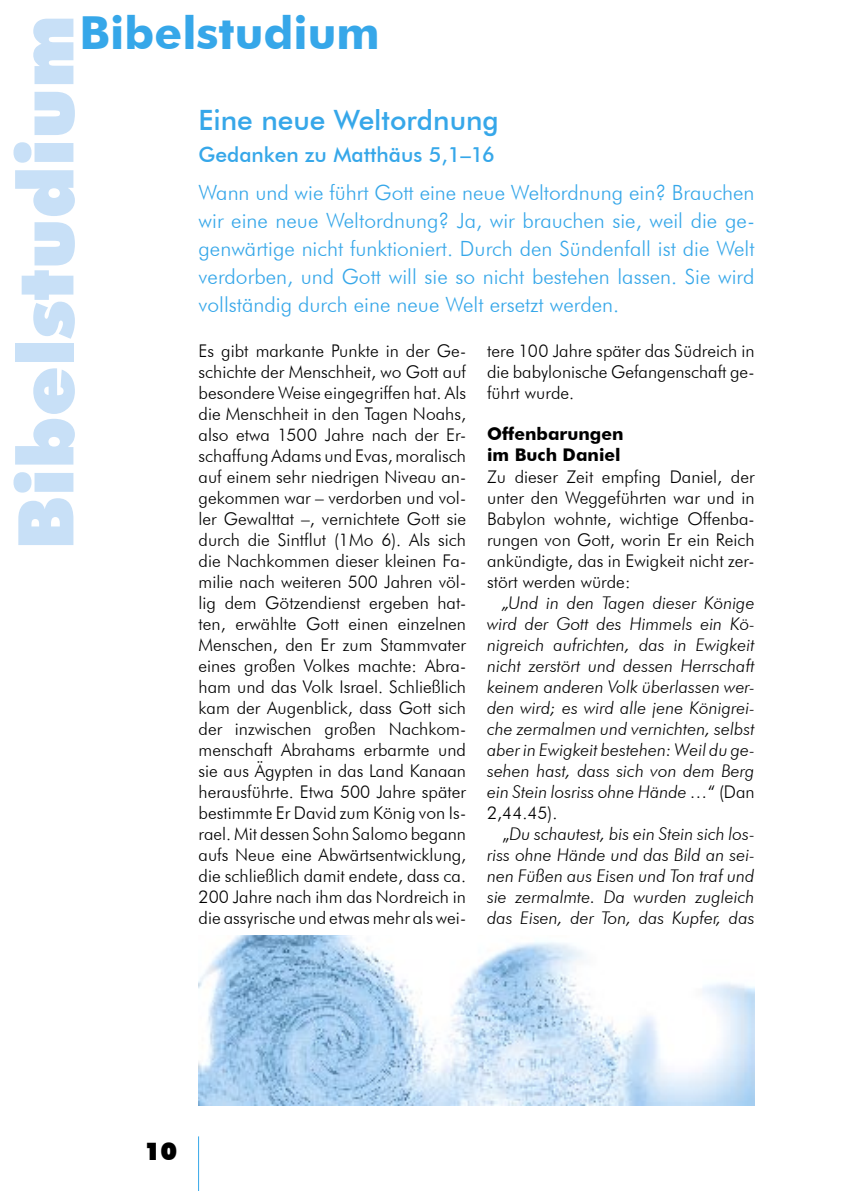
<style>
.page{position:relative;width:844px;height:1191px;background:#fff}
.page>*{position:absolute;margin:0;border:0;box-sizing:border-box;transform-origin:0 0}
.t1{font:900 77px "Futura BT";color:#c8e0f7}
.t2{font:700 45.5px "Futura BT";color:#36a7e9}
.Titel{font:500 28px "Futura BT";color:#36a7e9}
.t3{font:900 24.5px "Futura BT";color:#000}
.Introtext{font:300 21px/28px "Futura BT";color:#36a7e9;text-align:justify}
.Titel-2{font:500 21px "Futura BT";color:#36a7e9}
.Fließtext_nach_Titel{font:300 17.5px/21px "Futura BT";color:#000;text-align:justify}
.Fließtext{font:italic 300 17.5px/21px "Futura BT";color:#000;text-align:justify}
.Untertitel{font:700 17.5px/21px "Futura BT";color:#000}
.s1{font-style:normal}
</style>
<div class="page">
<hr style="left:198px;top:1136px;width:1px;height:55px;background:#36a7e9">
<img style="left:198px;top:935px;width:556px;height:170px">
<h1 class="t1" style="left:-1px;top:550px;width:537px;rotate:-90deg">Bibelstudium</h1>
<h2 class="t2" style="left:79px;top:6px;width:301px">Bibelstudium</h2>
<p class="Titel" style="left:198px;top:103px;width:302px">Eine neue Weltordnung</p>
<p class="Titel-2" style="left:198px;top:142px;width:297px">Gedanken zu Matthäus 5,1–16</p>
<p class="Introtext" style="left:198px;top:178px;width:557px">Wann und wie führt Gott eine neue Weltordnung ein? Brauchen wir eine neue Weltordnung? Ja, wir brauchen sie, weil die ge&shy;genwärtige nicht funktioniert. Durch den Sündenfall ist die Welt verdorben, und Gott will sie so nicht bestehen lassen. Sie wird vollständig durch eine neue Welt ersetzt werden.</p>
<p class="Fließtext_nach_Titel" style="left:198px;top:340px;width:269px">Es gibt markante Punkte in der Ge&shy;schichte der Menschheit, wo Gott auf besondere Weise eingegriffen hat. Als die Menschheit in den Tagen Noahs, also etwa 1500 Jahre nach der Er&shy;schaffung Adams und Evas, moralisch auf einem sehr niedrigen Niveau an&shy;gekommen war – verdorben und vol&shy;ler Gewalttat –, vernichtete Gott sie durch die Sintflut (1Mo 6). Als sich die Nachkommen dieser kleinen Fa&shy;milie nach weiteren 500 Jahren völ&shy;lig dem Götzendienst ergeben hat&shy;ten, erwählte Gott einen einzelnen Menschen, den Er zum Stammvater eines großen Volkes machte: Abra&shy;ham und das Volk Israel. Schließlich kam der Augenblick, dass Gott sich der inzwischen großen Nachkom&shy;menschaft Abrahams erbarmte und sie aus Ägypten in das Land Kanaan herausführte. Etwa 500 Jahre später bestimmte Er David zum König von Is&shy;rael. Mit dessen Sohn Salomo begann aufs Neue eine Abwärtsentwicklung, die schließlich damit endete, dass ca.<br>200 Jahre nach ihm das Nordreich in die assyrische und etwas mehr als wei-</p>
<p class="Fließtext_nach_Titel" style="left:487px;top:340px;width:269px">tere 100 Jahre später das Südreich in die babylonische Gefangenschaft ge&shy;führt wurde.</p>
<p class="Untertitel" style="left:487px;top:423px;width:138px">Offenbarungen im Buch Daniel</p>
<p class="Fließtext_nach_Titel" style="left:487px;top:466px;width:269px">Zu dieser Zeit empfing Daniel, der unter den Weggeführten war und in Babylon wohnte, wichtige Offenba&shy;rungen von Gott, worin Er ein Reich ankündigte, das in Ewigkeit nicht zer&shy;stört werden würde:</p>
<p class="Fließtext" style="left:487px;top:592px;width:269px;text-indent:15px">„Und in den Tagen dieser Könige wird der Gott des Himmels ein Kö&shy;nigreich aufrichten, das in Ewigkeit nicht zerstört und dessen Herrschaft keinem anderen Volk überlassen wer&shy;den wird; es wird alle jene Königrei&shy;che zermalmen und vernichten, selbst aber in Ewigkeit bestehen: Weil du ge&shy;sehen hast, dass sich von dem Berg ein Stein losriss ohne Hände …<span class="s1">“ (Dan 2,44.45).</span></p>
<p class="Fließtext" style="left:487px;top:823px;width:269px;text-indent:15px"><span class="s1">„</span>Du schautest, bis ein Stein sich los&shy;riss ohne Hände und das Bild an sei&shy;nen Füßen aus Eisen und Ton traf und sie zermalmte. Da wurden zugleich das Eisen, der Ton, das Kupfer, das</p>
<h3 class="t3" style="left:144px;top:1136px;width:35px">10</h3>
</div>
